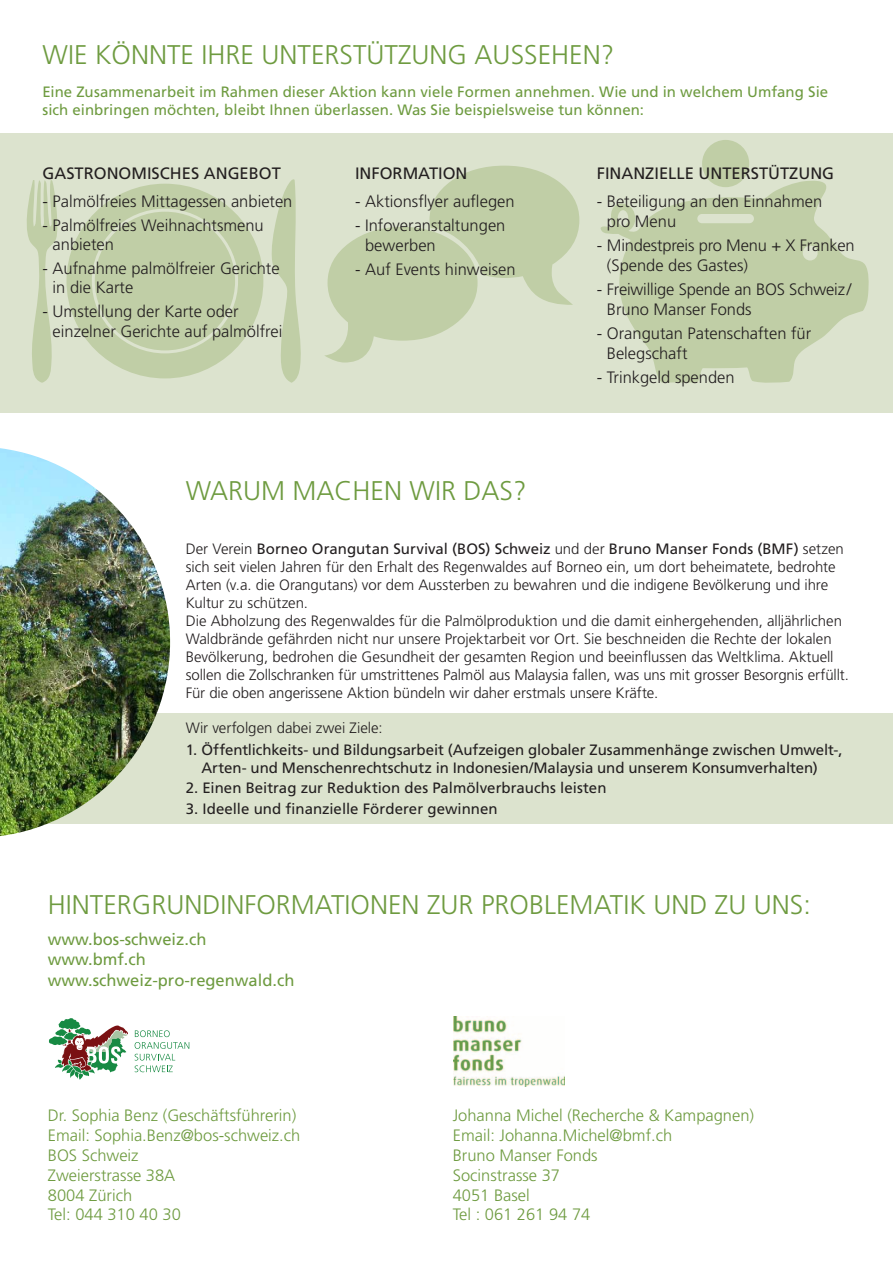
<style>
.page{position:relative;width:893px;height:1263px;background:#fff}
.page>*{position:absolute;margin:0;border:0;box-sizing:border-box;transform-origin:0 0}
.t1{font:300 27px "Frutiger";color:#6e9b40}
.t2{font:300 16.5px/19.8px "Frutiger";color:#231f20}
.t3{font:300 16.5px "Frutiger";color:#6e9b40}
.t4{font:16.5px "Frutiger";color:#231f20}
.t5{font:16.5px "Frutiger";color:#6e9b40}
.t6{font:300 15px/18px "Frutiger";letter-spacing:-.005em;color:#231f20}
.t7{font:15px/18px "Frutiger";letter-spacing:-.005em;color:#231f20}
.t8{font:15px/18px "Frutiger";letter-spacing:.005em;color:#6e9b40}
.s1{font-weight:400}
</style>
<div class="page">
<div style="left:0;top:133px;width:893px;height:279px;background:#dce3ce"></div>
<svg style="left:325px;top:166px;width:254px;height:196px;fill:#c0cea6"></svg>
<svg style="left:601px;top:180px;width:268px;height:203px;fill:#c0cea6"></svg>
<div style="left:702px;top:140px;width:47px;height:47px;background:#c0cea6;border-radius:50%"></div>
<div style="left:66px;top:184px;width:197px;height:194px;background:#c0cea6;border-radius:50%"></div>
<div style="left:92px;top:209px;width:146px;height:144px;border:3px solid #dce3ce;border-radius:50%"></div>
<svg style="left:271px;top:179px;width:30px;height:204px"></svg>
<svg style="left:27px;top:180px;width:31px;height:203px"></svg>
<div style="left:36px;top:713px;width:857px;height:110px;background:#dce3ce"></div>
<img style="left:0;top:448px;width:170px;height:388px">
<svg style="left:135px;top:1030px;width:54px;height:42px"></svg>
<svg style="left:49px;top:1018px;width:79px;height:62px"></svg>
<img style="left:454px;top:1016px;width:110px;height:70px">
<p class="t1" style="left:43px;top:39px;width:573px">WIE KÖNNTE IHRE UNTERSTÜTZUNG AUSSEHEN?</p>
<p class="t8" style="left:43px;top:83px;width:787px">Eine Zusammenarbeit im Rahmen dieser Aktion kann viele Formen annehmen. Wie und in welchem Umfang Sie sich einbringen möchten, bleibt Ihnen überlassen. Was Sie beispielsweise tun können:</p>
<p class="t4" style="left:43px;top:163px;width:240px">GASTRONOMISCHES ANGEBOT</p>
<p class="t2" style="left:43px;top:191px;width:251px">- Palmölfreies Mittagessen anbieten</p>
<p class="t2" style="left:53px;top:215px;width:213px;text-indent:-10px">- Palmölfreies Weihnachtsmenu anbieten</p>
<p class="t2" style="left:53px;top:258px;width:229px;text-indent:-10px">- Aufnahme palmölfreier Gerichte in die Karte</p>
<p class="t2" style="left:53px;top:302px;width:231px;text-indent:-10px">- Umstellung der Karte oder einzelner Gerichte auf palmölfrei</p>
<p class="t4" style="left:355px;top:163px;width:114px">INFORMATION</p>
<p class="t2" style="left:355px;top:191px;width:161px">- Aktionsflyer auflegen</p>
<p class="t2" style="left:365px;top:215px;width:142px;text-indent:-10px">- Infoveranstaltungen bewerben</p>
<p class="t2" style="left:355px;top:259px;width:162px">- Auf Events hinweisen</p>
<p class="t1" style="left:186px;top:475px;width:342px">WARUM MACHEN WIR DAS?</p>
<p class="t4" style="left:597px;top:163px;width:239px">FINANZIELLE UNTERSTÜTZUNG</p>
<p class="t2" style="left:607px;top:192px;width:217px;text-indent:-10px">- Beteiligung an den Einnahmen pro Menu</p>
<p class="t2" style="left:607px;top:235px;width:249px;text-indent:-10px">- Mindestpreis pro Menu + X Franken (Spende des Gastes)</p>
<p class="t2" style="left:607px;top:279px;width:246px;text-indent:-10px">- Freiwillige Spende an BOS Schweiz/<br>Bruno Manser Fonds</p>
<p class="t2" style="left:607px;top:323px;width:206px;text-indent:-10px">- Orangutan Patenschaften für<br>Belegschaft</p>
<p class="t2" style="left:597px;top:367px;width:139px">- Trinkgeld spenden</p>
<p class="t6" style="left:186px;top:540px;width:660px">Der Verein <span class="s1">Borneo Orangutan Survival (BOS) Schweiz</span> und der <span class="s1">Bruno Manser Fonds (BMF)</span> setzen sich seit vielen Jahren für den Erhalt des Regenwaldes auf Borneo ein, um dort beheimatete, bedrohte Arten (v.a. die Orangutans) vor dem Aussterben zu bewahren und die indigene Bevölkerung und ihre Kultur zu schützen.</p>
<p class="t6" style="left:186px;top:612px;width:665px">Die Abholzung des Regenwaldes für die Palmölproduktion und die damit einhergehenden, alljährlichen Waldbrände gefährden nicht nur unsere Projektarbeit vor Ort. Sie beschneiden die Rechte der lokalen Bevölkerung, bedrohen die Gesundheit der gesamten Region und beeinflussen das Weltklima. Aktuell sollen die Zollschranken für umstrittenes Palmöl aus Malaysia fallen, was uns mit grosser Besorgnis erfüllt.<br>Für die oben angerissene Aktion bündeln wir daher erstmals unsere Kräfte.</p>
<p class="t6" style="left:186px;top:719px;width:198px">Wir verfolgen dabei zwei Ziele:</p>
<p class="t7" style="left:201px;top:741px;width:643px;text-indent:-16px">1. Öffentlichkeits- und Bildungsarbeit (Aufzeigen globaler Zusammenhänge zwischen Umwelt-,<br>Arten- und Menschenrechtschutz in Indonesien/Malaysia und unserem Konsumverhalten)</p>
<p class="t7" style="left:186px;top:779px;width:422px">2. Einen Beitrag zur Reduktion des Palmölverbrauchs leisten</p>
<p class="t7" style="left:186px;top:799px;width:314px">3. Ideelle und finanzielle Förderer gewinnen</p>
<p class="t1" style="left:48px;top:889px;width:765px">HINTERGRUNDINFORMATIONEN ZUR PROBLEMATIK UND ZU UNS:</p>
<p class="t5" style="left:48px;top:930px;width:160px">www.bos-schweiz.ch</p>
<p class="t5" style="left:48px;top:950px;width:100px">www.bmf.ch</p>
<p class="t5" style="left:48px;top:970px;width:248px">www.schweiz-pro-regenwald.ch</p>
<p class="t3" style="left:48px;top:1106px;width:250px">Dr. Sophia Benz (Geschäftsführerin)</p>
<p class="t3" style="left:48px;top:1126px;width:254px">Email: Sophia.Benz@bos-schweiz.ch</p>
<p class="t3" style="left:48px;top:1146px;width:92px">BOS Schweiz</p>
<p class="t3" style="left:48px;top:1166px;width:129px">Zweierstrasse 38A</p>
<p class="t3" style="left:48px;top:1185px;width:86px">8004 Zürich</p>
<p class="t3" style="left:48px;top:1205px;width:135px">Tel: 044 310 40 30</p>
<p class="t3" style="left:453px;top:1106px;width:303px">Johanna Michel (Recherche &amp; Kampagnen)</p>
<p class="t3" style="left:453px;top:1126px;width:221px">Email: Johanna.Michel@bmf.ch</p>
<p class="t3" style="left:453px;top:1146px;width:146px">Bruno Manser Fonds</p>
<p class="t3" style="left:453px;top:1166px;width:109px">Socinstrasse 37</p>
<p class="t3" style="left:453px;top:1185px;width:79px">4051 Basel</p>
<p class="t3" style="left:453px;top:1205px;width:139px">Tel : 061 261 94 74</p>
</div>
